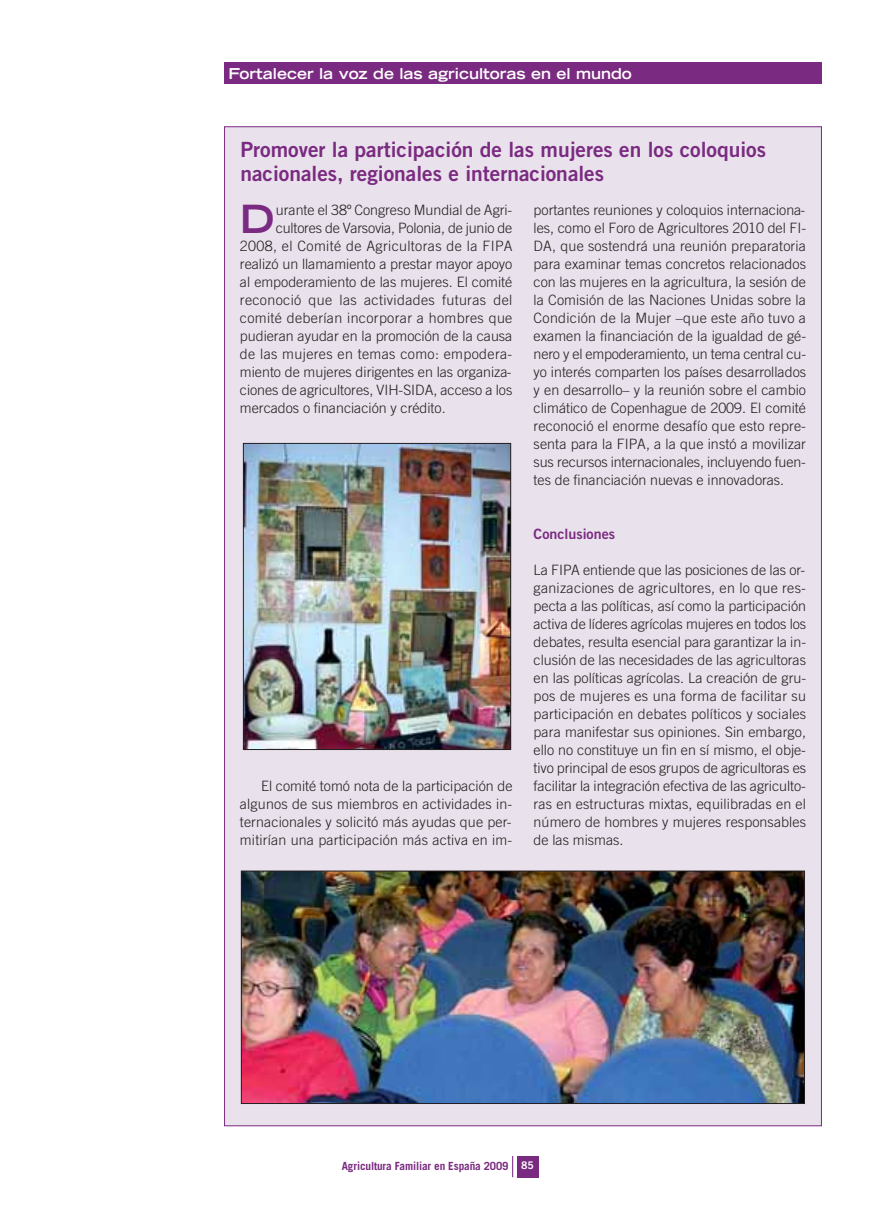
<style>
.page{position:relative;width:895px;height:1210px;background:#fff}
.page>*{position:absolute;margin:0;border:0;box-sizing:border-box;transform-origin:0 0}
.t1{font:700 expanded 38.85px "Trade Gothic LH";color:#7a2b81}
.t2{font:21px/24px "Trade Gothic Bold Two";color:#7a2b81}
.t3{font:700 expanded 15px "Trade Gothic LH";color:#fff}
.t4{font:300 14.25px/18px "Trade Gothic";color:#231f20;text-align:justify}
.t5{font:300 14.25px "Trade Gothic";letter-spacing:.025em;color:#231f20}
.t6{font:14.25px "Trade Gothic Bold Two";color:#7a2b81}
.t7{font:700 11.25px "Trade Gothic";letter-spacing:-.01em;color:#7a2b81}
.s1{font-family:"Trade Gothic Bold Two";font-weight:400;font-size:10.5px;color:#fff}
</style>
<div class="page">
<div style="left:225px;top:127px;width:596px;height:998px;background:#e9e1eb"></div>
<img style="left:245px;top:445px;width:264px;height:302px">
<div style="left:243px;top:443px;width:268px;height:306px;border:1px solid #231f20"></div>
<img style="left:243px;top:872px;width:559px;height:229px">
<div style="left:241px;top:870px;width:563px;height:233px;border:1px solid #231f20"></div>
<svg style="left:512px;top:1156px;width:1px;height:21px"></svg>
<div style="left:517px;top:1155px;width:21px;height:22px;background:#7a2b81"></div>
<div style="left:224px;top:63px;width:597px;height:21px;background:#7a2b81"></div>
<p class="t3" style="left:228px;top:68px;width:405px">Fortalecer la voz de las agricultoras en el mundo</p>
<h2 class="t2" style="left:240px;top:139px;width:527px">Promover la participación de las mujeres en los coloquios nacionales, regionales e internacionales</h2>
<h1 class="t1" style="left:240px;top:204px;width:36px">D</h1>
<p class="t4" style="left:276px;top:202px;width:238px">urante el 38º Congreso Mundial de Agri-</p>
<p class="t4" style="left:276px;top:220px;width:238px">cultores de Varsovia, Polonia, de junio de</p>
<p class="t5" style="left:240px;top:240px;width:274px">2008, el Comité de Agricultoras de la FIPA</p>
<p class="t4" style="left:240px;top:256px;width:274px">realizó un llamamiento a prestar mayor apoyo</p>
<p class="t4" style="left:240px;top:274px;width:274px">al empoderamiento de las mujeres. El comité</p>
<p class="t5" style="left:240px;top:294px;width:274px">reconoció que las actividades futuras del</p>
<p class="t5" style="left:240px;top:312px;width:274px">comité deberían incorporar a hombres que</p>
<p class="t4" style="left:240px;top:328px;width:274px">pudieran ayudar en la promoción de la causa</p>
<p class="t5" style="left:240px;top:348px;width:274px">de las mujeres en temas como: empodera-</p>
<p class="t4" style="left:240px;top:364px;width:273px">miento de mujeres dirigentes en las organiza-</p>
<p class="t4" style="left:240px;top:382px;width:274px">ciones de agricultores, VIH-SIDA, acceso a los</p>
<p class="t4" style="left:240px;top:400px;width:207px">mercados o financiación y crédito.</p>
<p class="t4" style="left:240px;top:778px;width:274px;text-indent:21px">El comité tomó nota de la participación de algunos de sus miembros en actividades in&shy;ternacionales y solicitó más ayudas que per&shy;mitirían una participación más activa en im-</p>
<p class="t4" style="left:533px;top:202px;width:274px">portantes reuniones y coloquios internaciona&shy;les, como el Foro de Agricultores 2010 del FI-DA, que sostendrá una reunión preparatoria para examinar temas concretos relacionados con las mujeres en la agricultura, la sesión de la Comisión de las Naciones Unidas sobre la Condición de la Mujer –que este año tuvo a examen la financiación de la igualdad de gé&shy;nero y el empoderamiento, un tema central cu&shy;yo interés comparten los países desarrollados y en desarrollo– y la reunión sobre el cambio climático de Copenhague de 2009. El comité reconoció el enorme desafío que esto repre&shy;senta para la FIPA, a la que instó a movilizar sus recursos internacionales, incluyendo fuen&shy;tes de financiación nuevas e innovadoras.</p>
<p class="t6" style="left:533px;top:528px;width:83px">Conclusiones</p>
<p class="t4" style="left:533px;top:562px;width:274px">La FIPA entiende que las posiciones de las or&shy;ganizaciones de agricultores, en lo que res&shy;pecta a las políticas, así como la participación activa de líderes agrícolas mujeres en todos los debates, resulta esencial para garantizar la in&shy;clusión de las necesidades de las agricultoras en las políticas agrícolas. La creación de gru&shy;pos de mujeres es una forma de facilitar su participación en debates políticos y sociales para manifestar sus opiniones. Sin embargo, ello no constituye un fin en sí mismo, el obje&shy;tivo principal de esos grupos de agricultoras es facilitar la integración efectiva de las agriculto&shy;ras en estructuras mixtas, equilibradas en el número de hombres y mujeres responsables de las mismas.</p>
<p class="t7" style="left:342px;top:1161px;width:194px">Agricultura Familiar en España 2009 <span class="s1">85</span></p>
</div>
